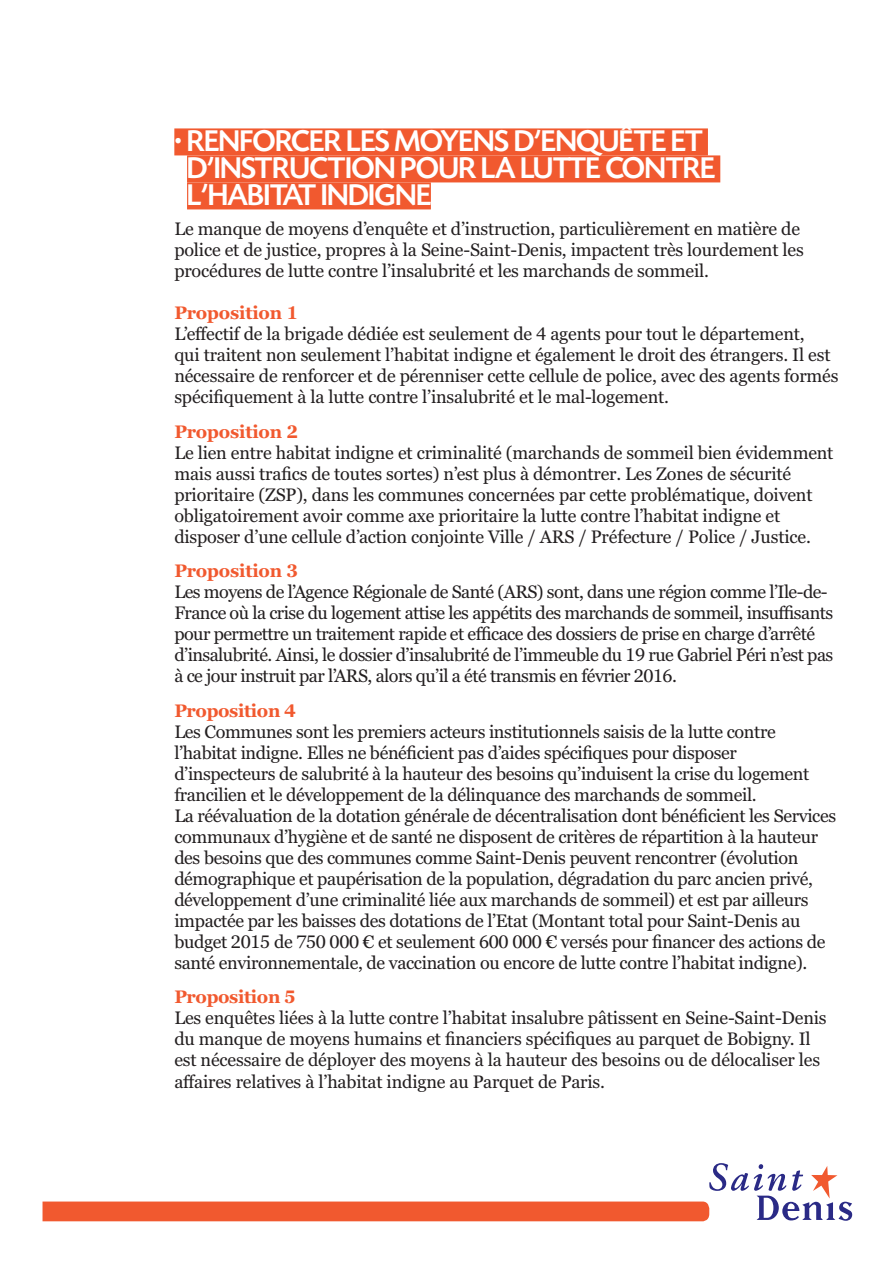
<style>
.page{position:relative;width:893px;height:1263px;background:#fff}
.page>*{position:absolute;margin:0;border:0;box-sizing:border-box;transform-origin:0 0}
.t1{font:500 31.5px "Today SH";color:#fff}
.t2{font:18px/21px "Georgia Pro";letter-spacing:-.02em;color:#231f20}
.t3{font:700 18px "Georgia Pro";letter-spacing:-.01em;color:#f1592f}
</style>
<div class="page">
<svg style="left:43px;top:1163px;width:809px;height:58px"></svg>
<div style="left:174px;top:128px;width:534px;height:27px;background:#f1592f"></div>
<div style="left:187px;top:155px;width:533px;height:27px;background:#f1592f"></div>
<div style="left:187px;top:182px;width:244px;height:27px;background:#f1592f"></div>
<h1 class="t1" style="left:174px;top:125px;width:27px">• REN</h1>
<h1 class="t1" style="left:240px;top:125px;width:32px">FORCER</h1>
<h1 class="t1" style="left:347px;top:125px;width:215px">LES MOYENS D’ENQU</h1>
<h1 class="t1" style="left:619px;top:125px;width:85px">ÊTE ET</h1>
<h1 class="t1" style="left:187px;top:152px;width:234px">D’INSTRUCTION POUR</h1>
<h1 class="t1" style="left:481px;top:152px;width:145px">LA LUTTE CON</h1>
<h1 class="t1" style="left:666px;top:152px;width:34px">TRE</h1>
<h1 class="t1" style="left:187px;top:179px;width:148px">L’HABITAT INDI</h1>
<h1 class="t1" style="left:375px;top:179px;width:39px">GNE</h1>
<p class="t2" style="left:174px;top:219px;width:631px">Le manque de moyens d’enquête et d’instruction, particulièrement en matière de police et de justice, propres à la Seine-Saint-Denis, impactent très lourdement les procédures de lutte contre l’insalubrité et les marchands de sommeil.</p>
<p class="t3" style="left:174px;top:302px;width:125px">Proposition 1</p>
<p class="t2" style="left:174px;top:324px;width:666px">L’effectif de la brigade dédiée est seulement de 4 agents pour tout le département,<br>qui traitent non seulement l’habitat indigne et également le droit des étrangers. Il est nécessaire de renforcer et de pérenniser cette cellule de police, avec des agents formés spécifiquement à la lutte contre l’insalubrité et le mal-logement.</p>
<p class="t3" style="left:174px;top:421px;width:125px">Proposition 2</p>
<p class="t2" style="left:174px;top:442px;width:661px">Le lien entre habitat indigne et criminalité (marchands de sommeil bien évidemment mais aussi trafics de toutes sortes) n’est plus à démontrer. Les Zones de sécurité prioritaire (ZSP), dans les communes concernées par cette problématique, doivent obligatoirement avoir comme axe prioritaire la lutte contre l’habitat indigne et disposer d’une cellule d’action conjointe Ville / ARS / Préfecture / Police / Justice.</p>
<p class="t3" style="left:174px;top:561px;width:125px">Proposition 3</p>
<p class="t2" style="left:174px;top:582px;width:660px">Les moyens de l’Agence Régionale de Santé (ARS) sont, dans une région comme l’Ile-de-France où la crise du logement attise les appétits des marchands de sommeil, insuffisants pour permettre un traitement rapide et efficace des dossiers de prise en charge d’arrêté d’insalubrité. Ainsi, le dossier d’insalubrité de l’immeuble du 19 rue Gabriel Péri n’est pas à ce jour instruit par l’ARS, alors qu’il a été transmis en février 2016.</p>
<p class="t3" style="left:174px;top:700px;width:123px">Proposition 4</p>
<p class="t2" style="left:174px;top:722px;width:663px">Les Communes sont les premiers acteurs institutionnels saisis de la lutte contre l’habitat indigne. Elles ne bénéficient pas d’aides spécifiques pour disposer d’inspecteurs de salubrité à la hauteur des besoins qu’induisent la crise du logement francilien et le développement de la délinquance des marchands de sommeil.<br>La réévaluation de la dotation générale de décentralisation dont bénéficient les Services communaux d’hygiène et de santé ne disposent de critères de répartition à la hauteur des besoins que des communes comme Saint-Denis peuvent rencontrer (évolution démographique et paupérisation de la population, dégradation du parc ancien privé, développement d’une criminalité liée aux marchands de sommeil) et est par ailleurs impactée par les baisses des dotations de l’Etat (Montant total pour Saint-Denis au budget 2015 de 750 000 € et seulement 600 000 € versés pour financer des actions de santé environnementale, de vaccination ou encore de lutte contre l’habitat indigne).</p>
<p class="t3" style="left:174px;top:987px;width:123px">Proposition 5</p>
<p class="t2" style="left:174px;top:1008px;width:654px">Les enquêtes liées à la lutte contre l’habitat insalubre pâtissent en Seine-Saint-Denis du manque de moyens humains et financiers spécifiques au parquet de Bobigny. Il est nécessaire de déployer des moyens à la hauteur des besoins ou de délocaliser les affaires relatives à l’habitat indigne au Parquet de Paris.</p>
</div>
